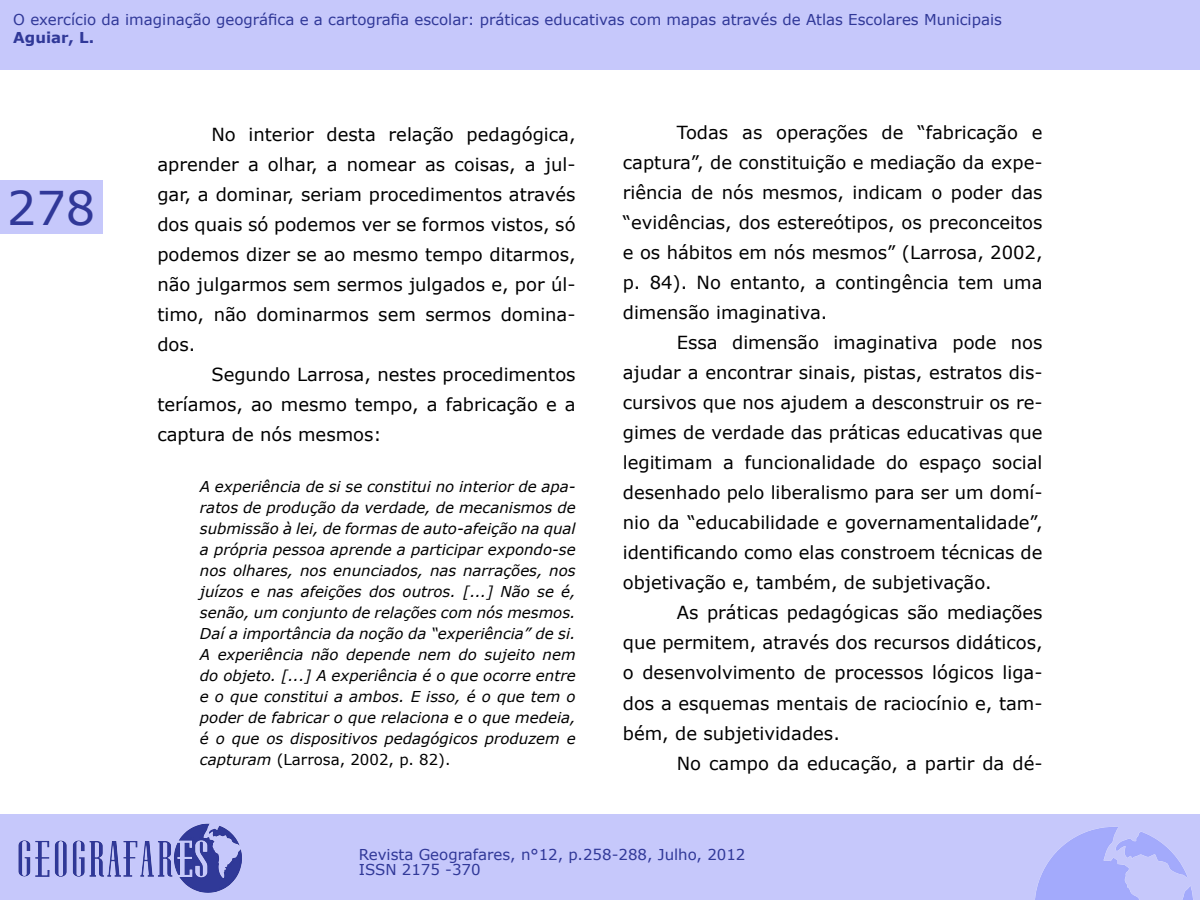
<style>
.page{position:relative;width:1200px;height:900px;background:#fff}
.page>*{position:absolute;margin:0;border:0;box-sizing:border-box;transform-origin:0 0}
.t1{font:46.5px "Verdana";color:#303898}
.t2{font:18px/30px "Verdana";color:#000;text-align:justify}
.t3{font:italic 15px/21px "Verdana";color:#000;text-align:justify}
.t4{font:15px/15px "Verdana";color:#303898}
.t5{font:700 15px "Verdana";color:#303898}
.s1{font-style:normal}
</style>
<div class="page">
<div style="left:0;top:180px;width:102px;height:54px;background:#c6c8fb"></div>
<div style="left:0;top:814px;width:1200px;height:86px;background:#c6c8fb"></div>
<img style="left:18px;top:823px;width:224px;height:70px">
<img style="left:1035px;top:827px;width:158px;height:73px">
<div style="left:0;top:0;width:1200px;height:69px;background:#c6c8fb"></div>
<p class="t4" style="left:13px;top:12px;width:990px">O exercício da imaginação geográfica e a cartografia escolar: práticas educativas com mapas através de Atlas Escolares Municipais</p>
<p class="t5" style="left:13px;top:27px;width:82px">Aguiar, L.</p>
<h1 class="t1" style="left:7px;top:176px;width:90px">278</h1>
<p class="t2" style="left:157px;top:119px;width:420px;text-indent:54px">No interior desta relação pedagógica, aprender a olhar, a nomear as coisas, a jul&shy;gar, a dominar, seriam procedimentos através dos quais só podemos ver se formos vistos, só podemos dizer se ao mesmo tempo ditarmos, não julgarmos sem sermos julgados e, por úl&shy;timo, não dominarmos sem sermos domina&shy;dos.</p>
<p class="t2" style="left:157px;top:359px;width:420px;text-indent:54px">Segundo Larrosa, nestes procedimentos teríamos, ao mesmo tempo, a fabricação e a captura de nós mesmos:</p>
<p class="t3" style="left:200px;top:476px;width:377px">A experiência de si se constitui no interior de apa&shy;ratos de produção da verdade, de mecanismos de submissão à lei, de formas de auto-afeição na qual a própria pessoa aprende a participar expondo-se nos olhares, nos enunciados, nas narrações, nos juízos e nas afeições dos outros. [...] Não se é, senão, um conjunto de relações com nós mesmos.<br>Daí a importância da noção da “experiência” de si.<br>A experiência não depende nem do sujeito nem do objeto. [...] A experiência é o que ocorre entre e o que constitui a ambos. E isso, é o que tem o poder de fabricar o que relaciona e o que medeia, é o que os dispositivos pedagógicos produzem e capturam <span class="s1">(Larrosa, 2002, p. 82).</span></p>
<p class="t2" style="left:623px;top:118px;width:421px;text-indent:54px">Todas as operações de “fabricação e captura”, de constituição e mediação da expe&shy;riência de nós mesmos, indicam o poder das “evidências, dos estereótipos, os preconceitos e os hábitos em nós mesmos” (Larrosa, 2002, p. 84). No entanto, a contingência tem uma dimensão imaginativa.</p>
<p class="t2" style="left:623px;top:328px;width:421px;text-indent:54px">Essa dimensão imaginativa pode nos ajudar a encontrar sinais, pistas, estratos dis&shy;cursivos que nos ajudem a desconstruir os re&shy;gimes de verdade das práticas educativas que legitimam a funcionalidade do espaço social desenhado pelo liberalismo para ser um domí&shy;nio da “educabilidade e governamentalidade”, identificando como elas constroem técnicas de objetivação e, também, de subjetivação.</p>
<p class="t2" style="left:623px;top:598px;width:421px;text-indent:54px">As práticas pedagógicas são mediações que permitem, através dos recursos didáticos, o desenvolvimento de processos lógicos liga&shy;dos a esquemas mentais de raciocínio e, tam&shy;bém, de subjetividades.</p>
<p class="t2" style="left:677px;top:748px;width:367px">No campo da educação, a partir da dé-</p>
<p class="t4" style="left:359px;top:847px;width:388px">Revista Geografares, n°12, p.258-288, Julho, 2012<br>ISSN 2175 -370</p>
</div>
